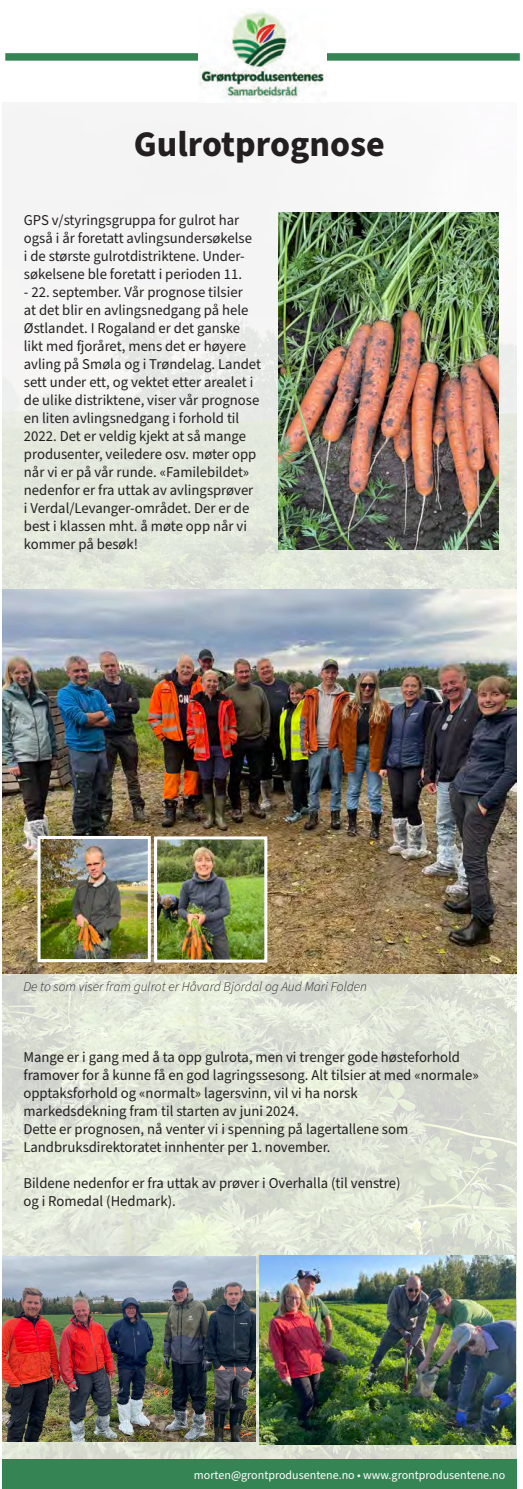
<style>
.page{position:relative;width:523px;height:1489px;background:#fff}
.page>*{position:absolute;margin:0;border:0;box-sizing:border-box;transform-origin:0 0}
.Brodtekst{font:700 36px "Source Sans Pro";color:#231f20}
.Brodtekst-2{font:15px/18px "Source Sans Pro";color:#231f20}
.Brodtekst-3{font:italic 300 13.5px "Source Sans Pro";color:#231f20}
.Footer_org_sider_neg{font:12px "Source Sans Pro";color:#fff}
</style>
<div class="page">
<img style="left:2px;top:102px;width:515px;height:1355px">
<div style="left:2px;top:1458px;width:515px;height:30px;background:#358454"></div>
<div style="left:5px;top:53px;width:515px;height:8px;background:#358454"></div>
<img style="left:199px;top:11px;width:127px;height:91px">
<img style="left:2px;top:589px;width:515px;height:384px">
<img style="left:42px;top:840px;width:105px;height:118px">
<div style="left:38px;top:836px;width:113px;height:126px;border:3px solid #fff"></div>
<img style="left:158px;top:840px;width:105px;height:118px">
<div style="left:154px;top:836px;width:113px;height:126px;border:3px solid #fff"></div>
<img style="left:279px;top:213px;width:220px;height:337px">
<img style="left:2px;top:1256px;width:253px;height:185px">
<img style="left:260px;top:1255px;width:256px;height:189px">
<p class="Brodtekst" style="left:134px;top:119px;width:252px">Gulrotprognose</p>
<p class="Brodtekst-2" style="left:24px;top:211px;width:230px">GPS v/styringsgruppa for gulrot har også i år foretatt avlingsundersøkelse i de største gulrotdistriktene. Under&shy;søkelsene ble foretatt i perioden 11.</p>
<p class="Brodtekst-2" style="left:24px;top:283px;width:239px">- 22. september. Vår prognose tilsier<br>at det blir en avlingsnedgang på hele Østlandet. I Rogaland er det ganske likt med fjoråret, mens det er høyere avling på Smøla og i Trøndelag. Landet sett under ett, og vektet etter arealet i de ulike distriktene, viser vår prognose en liten avlingsnedgang i forhold til 2022. Det er veldig kjekt at så mange produsenter, veiledere osv. møter opp når vi er på vår runde. «Familebildet» nedenfor er fra uttak av avlingsprøver<br>i Verdal/Levanger-området. Der er de best i klassen mht. å møte opp når vi kommer på besøk!</p>
<p class="Brodtekst-3" style="left:23px;top:976px;width:345px">De to som viser fram gulrot er Håvard Bjordal og Aud Mari Folden</p>
<p class="Brodtekst-2" style="left:23px;top:1048px;width:457px">Mange er i gang med å ta opp gulrota, men vi trenger gode høsteforhold framover for å kunne få en god lagringssesong. Alt tilsier at med «normale» opptaksforhold og «normalt» lagersvinn, vil vi ha norsk</p>
<p class="Brodtekst-2" style="left:23px;top:1102px;width:277px">markedsdekning fram til starten av juni 2024.</p>
<p class="Brodtekst-2" style="left:23px;top:1120px;width:386px">Dette er prognosen, nå venter vi i spenning på lagertallene som<br>Landbruksdirektoratet innhenter per 1. november.</p>
<p class="Brodtekst-2" style="left:23px;top:1174px;width:379px">Bildene nedenfor er fra uttak av prøver i Overhalla (til venstre)</p>
<p class="Brodtekst-2" style="left:23px;top:1192px;width:154px">og i Romedal (Hedmark).</p>
<p class="Footer_org_sider_neg" style="left:194px;top:1467px;width:313px">morten@grontprodusentene.no • www.grontprodusentene.no</p>
</div>
